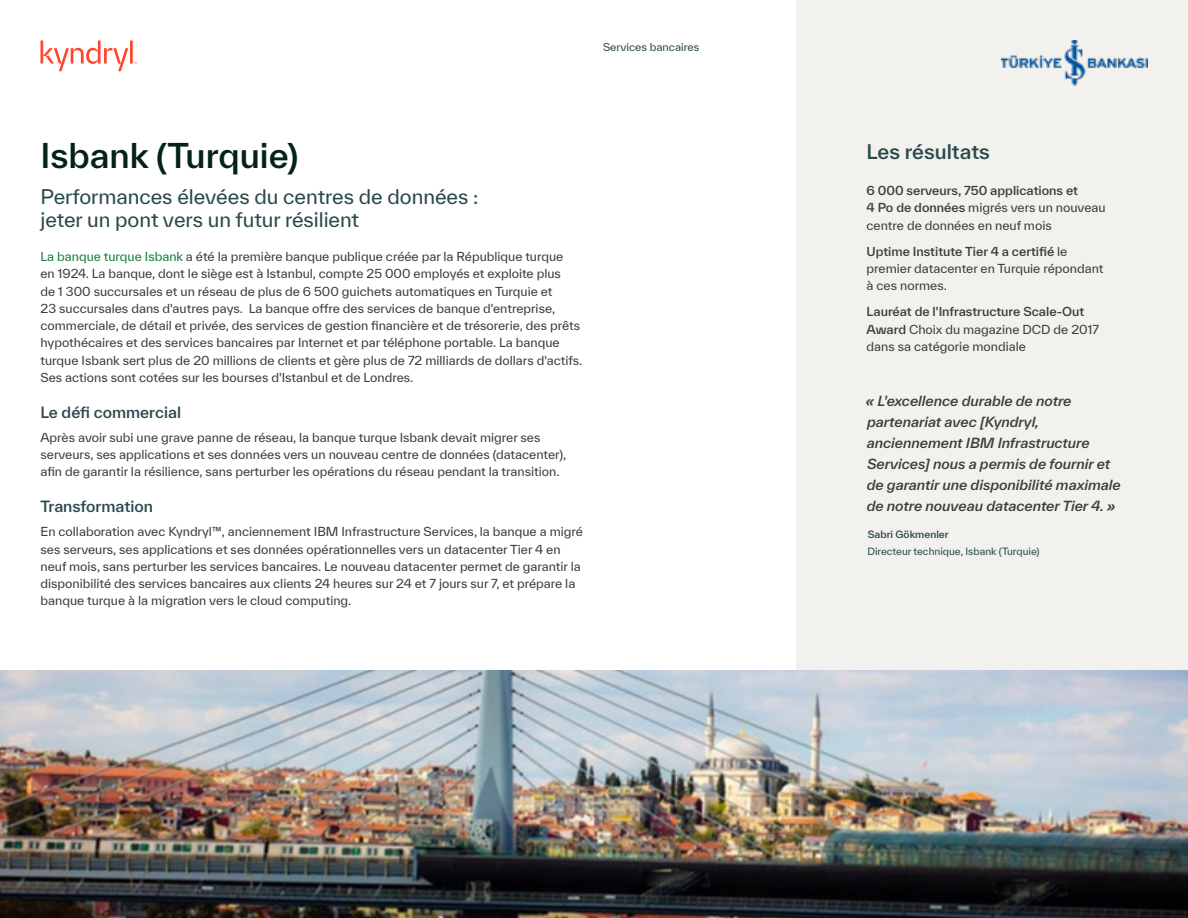
<style>
.page{position:relative;width:1188px;height:918px;background:#fff}
.page>*{position:absolute;margin:0;border:0;box-sizing:border-box;transform-origin:0 0}
.t1{font:500 33px "TWK Everett";color:#042315}
.t2{font:19.5px/22.5px "TWK Everett";letter-spacing:-.005em;color:#2a494c}
.t3{font:500 19.5px "TWK Everett";color:#2a494c}
.t4{font:500 15px "TWK Everett";color:#2a494c}
.t5{font:italic 500 13.5px/21px "TWK Everett";color:#3d3c3c}
.t6{font:12px/17.2px "TWK Everett";color:#3d3c3c}
.t7{font:10.5px "TWK Everett";color:#2a494c}
.t8{font:9.75px "TWK Everett";color:#2a494c}
.t9{font:500 9.75px "TWK Everett";color:#2a494c}
.s1{color:#187e3f}
.s2{font-weight:500}
</style>
<div class="page">
<div style="left:796px;top:0;width:392px;height:918px;background:#f2f1ee"></div>
<img style="left:0;top:671px;width:1188px;height:247px">
<svg style="left:41px;top:40px;width:96px;height:31px"></svg>
<img style="left:1001px;top:40px;width:147px;height:46px">
<p class="t7" style="left:603px;top:40px;width:98px">Services bancaires</p>
<h1 class="t1" style="left:40px;top:133px;width:259px">Isbank (Turquie)</h1>
<h2 class="t2" style="left:40px;top:186px;width:440px">Performances élevées du centres de données : jeter un pont vers un futur résilient</h2>
<p class="t6" style="left:40px;top:248px;width:543px"><span class="s1">La banque turque Isbank</span> a été la première banque publique créée par la République turque<br>en 1924. La banque, dont le siège est à Istanbul, compte 25 000 employés et exploite plus<br>de 1 300 succursales et un réseau de plus de 6 500 guichets automatiques en Turquie et<br>23 succursales dans d'autres pays. La banque offre des services de banque d'entreprise, commerciale, de détail et privée, des services de gestion financière et de trésorerie, des prêts hypothécaires et des services bancaires par Internet et par téléphone portable. La banque turque Isbank sert plus de 20 millions de clients et gère plus de 72 milliards de dollars d'actifs.<br>Ses actions sont cotées sur les bourses d'Istanbul et de Londres.</p>
<p class="t4" style="left:40px;top:402px;width:142px">Le défi commercial</p>
<p class="t6" style="left:40px;top:429px;width:527px">Après avoir subi une grave panne de réseau, la banque turque Isbank devait migrer ses serveurs, ses applications et ses données vers un nouveau centre de données (datacenter), afin de garantir la résilience, sans perturber les opérations du réseau pendant la transition.</p>
<p class="t4" style="left:40px;top:496px;width:114px">Transformation</p>
<p class="t6" style="left:40px;top:523px;width:544px">En collaboration avec Kyndryl™, anciennement IBM Infrastructure Services, la banque a migré ses serveurs, ses applications et ses données opérationnelles vers un datacenter Tier 4 en neuf mois, sans perturber les services bancaires. Le nouveau datacenter permet de garantir la disponibilité des services bancaires aux clients 24 heures sur 24 et 7 jours sur 7, et prépare la banque turque à la migration vers le cloud computing.</p>
<h2 class="t3" style="left:867px;top:138px;width:125px">Les résultats</h2>
<p class="t6" style="left:867px;top:182px;width:241px"><span class="s2">6 000 serveurs, 750 applications et<br>4 Po de données</span> migrés vers un nouveau centre de données en neuf mois</p>
<p class="t6" style="left:867px;top:242px;width:238px"><span class="s2">Uptime Institute Tier 4 a certifié</span> le premier datacenter en Turquie répondant à ces normes.</p>
<p class="t6" style="left:867px;top:303px;width:234px"><span class="s2">Lauréat de l'Infrastructure Scale-Out<br>Award</span> Choix du magazine DCD de 2017 dans sa catégorie mondiale</p>
<p class="t5" style="left:865px;top:390px;width:257px">« L'excellence durable de notre partenariat avec [Kyndryl, anciennement IBM Infrastructure Services] nous a permis de fournir et de garantir une disponibilité maximale de notre nouveau datacenter Tier 4. »</p>
<p class="t9" style="left:868px;top:527px;width:83px">Sabri Gökmenler</p>
<p class="t8" style="left:867px;top:544px;width:173px">Directeur technique, Isbank (Turquie)</p>
</div>
